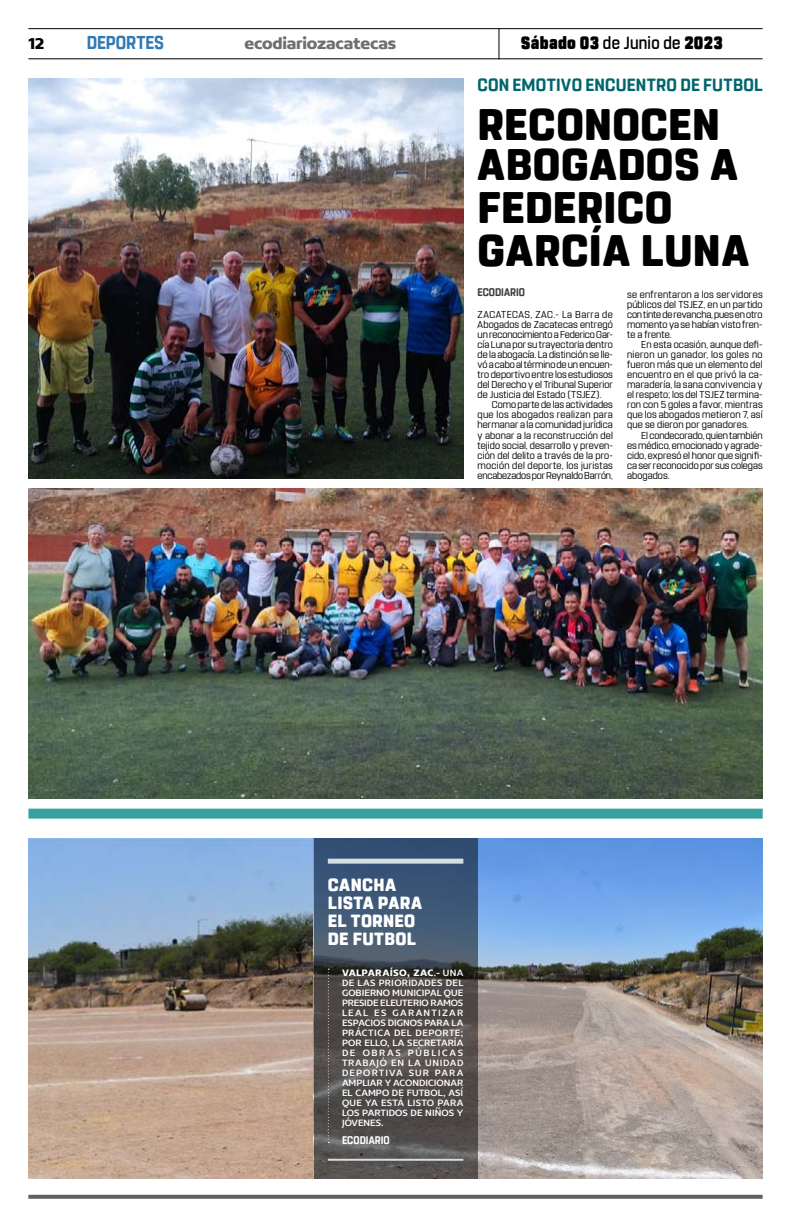
<style>
.page{position:relative;width:791px;height:1225px;background:#fff}
.page>*{position:absolute;margin:0;border:0;box-sizing:border-box;transform-origin:0 0}
.t1{font:800 44px/42px "Rohn Rounded";letter-spacing:.01em;color:#000}
.t2{font:700 18.6px "Rohn Rounded";color:#327ab3;scale:.91 1}
.t3{font:800 17.6px/18px "Rohn Rounded";letter-spacing:.02em;color:#fff}
.t4{font:700 17.6px "Rohn Rounded";letter-spacing:.015em;color:#00666c;scale:.96 1}
.t5{font:900 17.6px "Rohn Rounded";letter-spacing:.015em;color:#000;scale:.91 1}
.t6{font:700 16.9px "Concord";letter-spacing:-.01em;color:#706f6f}
.t7{font:700 16.9px "Concord";color:#000}
.t8{font:700 11px "Rohn Rounded";letter-spacing:.005em;color:#fff;scale:.91 1}
.t9{font:700 11px "Rohn Rounded";letter-spacing:.005em;color:#3d3d3d;scale:.91 1}
.t10{font:10px/10px "Rohn Rounded";letter-spacing:.005em;color:#000;text-align:justify}
.t11{font:10px/10px "Concord";color:#fff;text-align:justify}
.s1{font-weight:500}
.s2{font-weight:700}
</style>
<div class="page">
<svg style="left:28px;top:1194px;width:735px;height:4px;background:#7f7f7f"></svg>
<hr style="left:28px;top:28px;width:735px;height:1px;background:#000">
<hr style="left:28px;top:58px;width:735px;height:1px;background:#000">
<hr style="left:498px;top:29px;width:1px;height:30px;background:#000">
<img style="left:28px;top:838px;width:735px;height:340px">
<svg style="left:314px;top:838px;width:163px;height:340px;background:#4a5059"></svg>
<svg style="left:328px;top:968px;width:1px;height:175px"></svg>
<div style="left:328px;top:858px;width:135px;height:5px;background:#d6dee3"></div>
<hr style="left:328px;top:1158px;width:135px;height:2px;background:#d6dee3">
<div style="left:28px;top:808px;width:735px;height:10px;background:#36a1a1"></div>
<img style="left:28px;top:79px;width:435px;height:399px">
<img style="left:28px;top:488px;width:735px;height:310px">
<h3 class="t7" style="left:28px;top:33px;width:18px">12</h3>
<h2 class="t2" style="left:87px;top:32px;width:86px">DEPORTES</h2>
<h3 class="t6" style="left:244px;top:33px;width:153px">ecodiariozacatecas</h3>
<h3 class="t5" style="left:521px;top:33px;width:223px">Sábado 03 <span class="s1">de Junio de</span> 2023</h3>
<h3 class="t4" style="left:477px;top:75px;width:299px">CON EMOTIVO ENCUENTRO DE FUTBOL</h3>
<h1 class="t1" style="left:477px;top:104px;width:273px">RECONOCEN<br>ABOGADOS A<br>FEDERICO<br>GARCÍA LUNA</h1>
<p class="t9" style="left:477px;top:286px;width:54px">ECODIARIO</p>
<p class="t10" style="left:627px;top:290px;width:137px">se enfrentaron a los servidores públicos del TSJEZ, en un partido con tinte de revancha, pues en otro momento ya se habían visto fren&shy;te a frente.</p>
<p class="t10" style="left:627px;top:340px;width:137px;text-indent:14px">En esta ocasión, aunque defi&shy;nieron un ganador, los goles no fueron más que un elemento del encuentro en el que privó la ca&shy;maradería, la sana convivencia y el respeto; los del TSJEZ termina&shy;ron con 5 goles a favor, mientras que los abogados metieron 7, así que se dieron por ganadores.</p>
<p class="t10" style="left:627px;top:430px;width:137px;text-indent:14px">El condecorado, quien también es médico, emocionado y agrade&shy;cido, expresó el honor que signifi&shy;ca ser reconocido por sus colegas abogados.</p>
<p class="t10" style="left:478px;top:310px;width:137px">ZACATECAS, ZAC.- La Barra de Abogados de Zacatecas entregó un reconocimiento a Federico Gar&shy;cía Luna por su trayectoria dentro de la abogacía. La distinción se lle&shy;vó a cabo al término de un encuen&shy;tro deportivo entre los estudiosos del Derecho y el Tribunal Superior de Justicia del Estado (TSJEZ).</p>
<p class="t10" style="left:478px;top:400px;width:137px;text-indent:14px">Como parte de las actividades que los abogados realizan para hermanar a la comunidad jurídica y abonar a la reconstrucción del tejido social, desarrollo y preven&shy;ción del delito a través de la pro&shy;moción del deporte, los juristas encabezados por Reynaldo Barrón,</p>
<h3 class="t3" style="left:328px;top:876px;width:96px">CANCHA<br>LISTA PARA<br>EL TORNEO<br>DE FUTBOL</h3>
<p class="t11" style="left:342px;top:967px;width:123px"><span class="s2">VALPARAÍSO, ZAC</span>.- UNA DE LAS PRIORIDADES DEL GOBIERNO MUNICIPAL QUE PRESIDE ELEUTERIO RAMOS LEAL ES GARANTIZAR ESPACIOS DIGNOS PARA LA PRÁCTICA DEL DEPORTE; POR ELLO, LA SECRETARÍA DE OBRAS PÚBLICAS TRABAJÓ EN LA UNIDAD DEPORTIVA SUR PARA AMPLIAR Y ACONDICIONAR EL CAMPO DE FUTBOL, ASÍ QUE YA ESTÁ LISTO PARA LOS PARTIDOS DE NIÑOS Y JÓVENES.</p>
<p class="t8" style="left:342px;top:1134px;width:54px">ECODIARIO</p>
</div>
